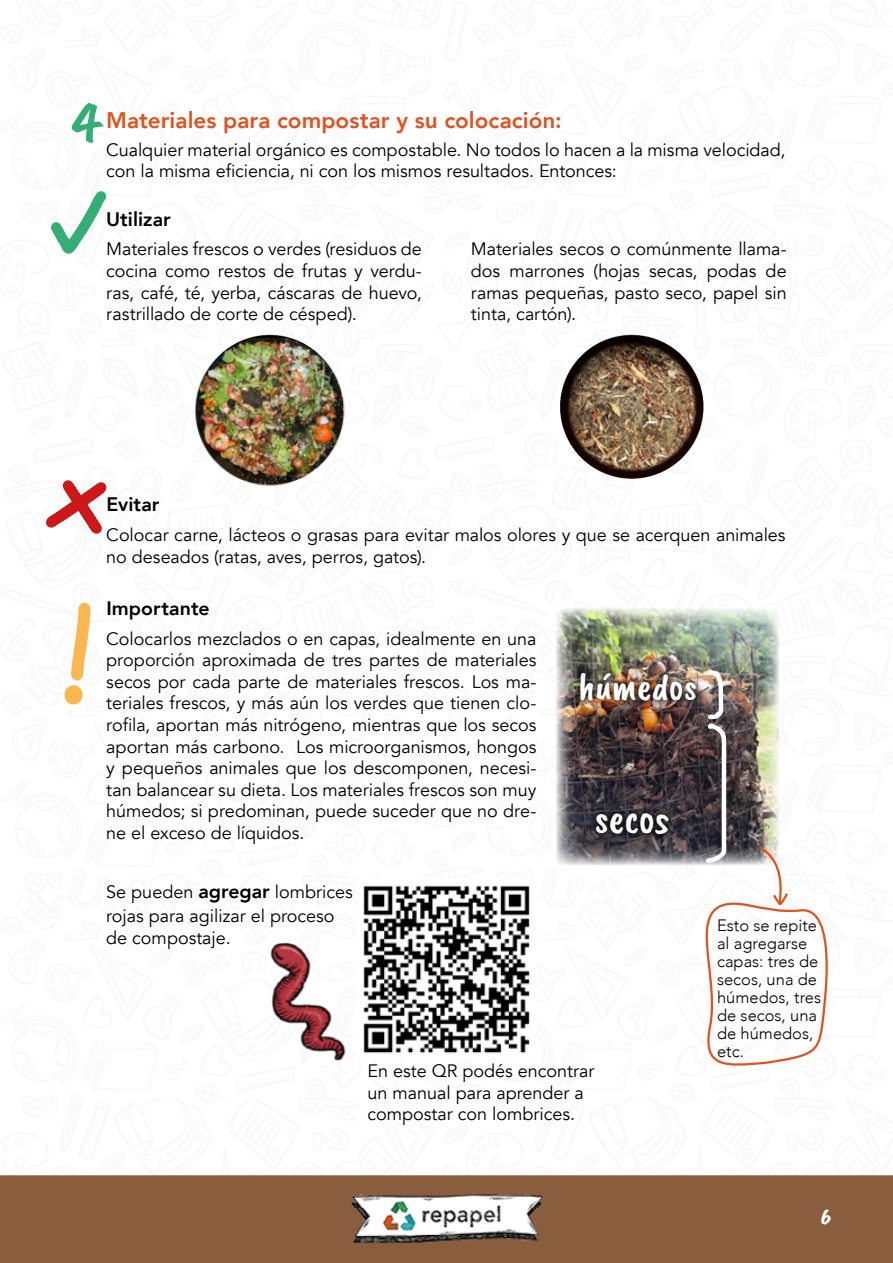
<style>
.page{position:relative;width:893px;height:1263px;background:#fff}
.page>*{position:absolute;margin:0;border:0;box-sizing:border-box;transform-origin:0 0}
.t1{font:60px "Caveat Brush";color:#34af74}
.t2{font:42.3px "Caveat Brush";letter-spacing:-.01em;color:#fff}
.t3{font:39.3px "Caveat Brush";letter-spacing:-.01em;color:#fff}
.t4{font:800 22.5px "Avenir";color:#e0521e}
.t5{font:22.5px "Caveat Brush";color:#fff}
.t6{font:800 19.5px "Avenir";letter-spacing:.005em;color:#000}
.t7{font:18px/21.6px "Avenir";color:#000}
.t8{font:300 16.5px/18px "Avenir";color:#000}
.s1{font-weight:800;font-size:19.5px}
</style>
<div class="page">
<img style="left:0;top:685px;width:893px;height:578px">
<svg style="left:46px;top:480px;width:61px;height:54px"></svg>
<svg style="left:51px;top:191px;width:56px;height:63px"></svg>
<svg style="left:71px;top:602px;width:20px;height:79px"></svg>
<svg style="left:65px;top:694px;width:18px;height:1px"></svg>
<img style="left:237px;top:935px;width:130px;height:142px">
<img style="left:356px;top:879px;width:180px;height:180px">
<img style="left:550px;top:607px;width:230px;height:263px">
<div style="left:575px;top:667px;width:126px;height:38px;background:#000;opacity:.64"></div>
<div style="left:591px;top:808px;width:82px;height:30px;background:#000;opacity:.64"></div>
<div style="left:543px;top:317px;width:176px;height:167px;background:#000;opacity:.75"></div>
<img style="left:194px;top:339px;width:151px;height:147px">
<svg style="left:692px;top:668px;width:146px;height:399px"></svg>
<h1 class="t1" style="left:73px;top:88px;width:29px">4</h1>
<p class="t4" style="left:106px;top:99px;width:457px">Materiales para compostar y su colocación:</p>
<p class="t7" style="left:106px;top:139px;width:681px">Cualquier material orgánico es compostable. No todos lo hacen a la misma velocidad, con la misma eficiencia, ni con los mismos resultados. Entonces:</p>
<p class="t6" style="left:106px;top:201px;width:66px">Utilizar</p>
<p class="t7" style="left:106px;top:239px;width:317px;text-align:justify">Materiales frescos o verdes (residuos de cocina como restos de frutas y verdu&shy;ras, café, té, yerba, cáscaras de huevo, rastrillado de corte de césped).</p>
<p class="t7" style="left:471px;top:239px;width:317px;text-align:justify">Materiales secos o comúnmente llama&shy;dos marrones (hojas secas, podas de ramas pequeñas, pasto seco, papel sin tinta, cartón).</p>
<p class="t6" style="left:106px;top:487px;width:55px">Evitar</p>
<p class="t7" style="left:106px;top:524px;width:681px">Colocar carne, lácteos o grasas para evitar malos olores y que se acerquen animales no deseados (ratas, aves, perros, gatos).</p>
<p class="t6" style="left:106px;top:590px;width:105px">Importante</p>
<p class="t7" style="left:106px;top:628px;width:432px;text-align:justify">Colocarlos mezclados o en capas, idealmente en una proporción aproximada de tres partes de materiales secos por cada parte de materiales frescos. Los ma&shy;teriales frescos, y más aún los verdes que tienen clo&shy;rofila, aportan más nitrógeno, mientras que los secos aportan más carbono. Los microorganismos, hongos y pequeños animales que los descomponen, necesi&shy;tan balancear su dieta. Los materiales frescos son muy húmedos; si predominan, puede suceder que no dre&shy;ne el exceso de líquidos.</p>
<p class="t7" style="left:106px;top:881px;width:248px;line-height:23.4px">Se pueden <span class="s1">agregar</span> lombrices rojas para agilizar el proceso</p>
<p class="t7" style="left:106px;top:927px;width:126px">de compostaje.</p>
<h3 class="t3" style="left:579px;top:663px;width:120px">húmedos</h3>
<h2 class="t2" style="left:594px;top:793px;width:76px">secos</h2>
<p class="t7" style="left:367px;top:1060px;width:229px">En este QR podés encontrar un manual para aprender a compostar con lombrices.</p>
<p class="t8" style="left:717px;top:916px;width:105px">Esto se repite al agregarse capas: tres de secos, una de húmedos, tres de secos, una de húmedos, etc.</p>
<p class="t5" style="left:821px;top:1204px;width:12px">6</p>
</div>
